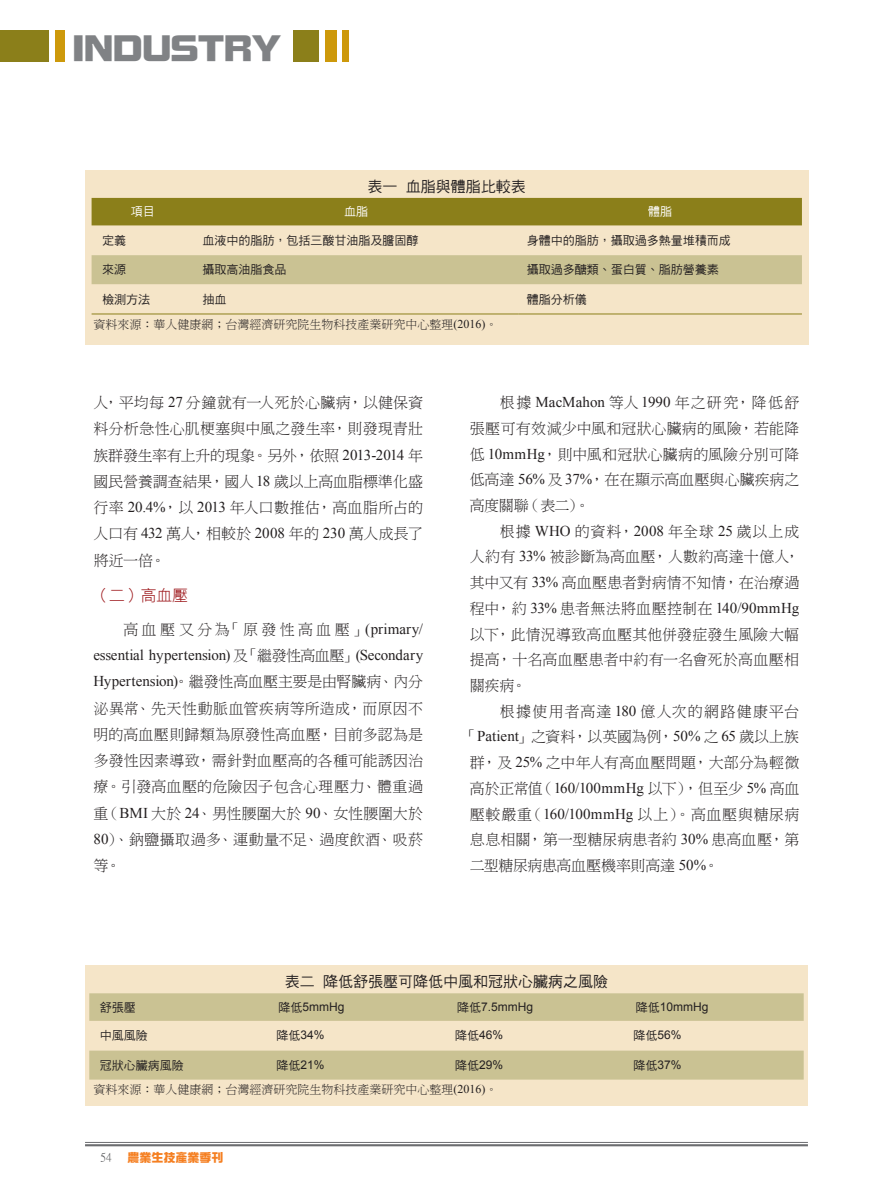
<style>
.page{position:relative;width:893px;height:1191px;background:#fff}
.page>*{position:absolute;margin:0;border:0;box-sizing:border-box;transform-origin:0 0}
.t1{font:36px "DF Zong Yi W9 WINP BF";color:#808285}
.t2{font:15.75px "DF Hei W3 WINP BF";color:#9b1317}
.t3{font:15px/26.2px "DF Ming W3 WIN BF";letter-spacing:.01em;color:#231f20;text-align:justify}
.t4{font:15px "DF Ming W3 WIN BF";letter-spacing:-.03em;color:#231f20}
.t5{font:15px "Times New Roman";letter-spacing:-.01em;color:#231f20}
.t6{font:15px "DF Hei W5 WIN BF";color:#231f20}
.t7{font:15px "DF Ming W3 WIN BF";letter-spacing:-.02em;color:#231f20}
.t8{font:15px "DF Ming W3 WIN BF";letter-spacing:.05em;color:#231f20}
.t9{font:15px "DF Ming W3 WIN BF";letter-spacing:.225em;color:#231f20}
.t10{font:15px "DF Ming W3 WIN BF";letter-spacing:.075em;color:#231f20}
.t11{font:12px "DF Hei W5 WINP BF";color:#231f20}
.t12{font:12px "DF Ming W3 WIN BF";color:#231f20}
.t13{font:12px "Arial";color:#231f20}
.t14{font:12px "DF Zong Yi W9 WINP BF";color:#f57f21}
.t15{font:12px "DF Hei W5 WINP BF";color:#fff}
.t16{font:12px "P Ming Li U";color:#57585a}
.s1{font-family:"Times New Roman"}
.s2{font-family:"DF Ming W3 WIN BF"}
.s3{font-family:"DF Hei W5 WINP BF"}
</style>
<div class="page">
<hr style="left:85px;top:1142px;width:723px;height:1px;background:#6c6d70">
<hr style="left:85px;top:1144px;width:723px;height:2px;background:#6c6d70">
<div style="left:293px;top:30px;width:26px;height:32px;background:#8b7f1a"></div>
<div style="left:325px;top:30px;width:11px;height:32px;background:#cd990b"></div>
<div style="left:342px;top:30px;width:7px;height:32px;background:#cd990b"></div>
<div style="left:55px;top:30px;width:9px;height:32px;background:#cd990b"></div>
<div style="left:0;top:30px;width:48px;height:32px;background:#8b7f1a"></div>
<div style="left:85px;top:170px;width:723px;height:174px;background:#f5e5c8"></div>
<div style="left:92px;top:198px;width:710px;height:27px;background:#8b7f1a"></div>
<div style="left:92px;top:255px;width:710px;height:29px;background:#cac293"></div>
<hr style="left:92px;top:313px;width:102px;height:1px;background:#8b7f1a">
<hr style="left:194px;top:313px;width:324px;height:1px;background:#8b7f1a">
<hr style="left:518px;top:313px;width:284px;height:1px;background:#8b7f1a">
<div style="left:85px;top:965px;width:723px;height:141px;background:#f5e5c8"></div>
<svg style="left:89px;top:993px;width:715px;height:86px;fill:#cac293"></svg>
<h1 class="t1" style="left:73px;top:30px;width:210px">INDUSTRY</h1>
<p class="t6" style="left:368px;top:179px;width:160px">表一血脂與體脂比較表</p>
<p class="t15" style="left:131px;top:206px;width:25px">項目</p>
<p class="t15" style="left:344px;top:206px;width:25px">血脂</p>
<p class="t15" style="left:648px;top:206px;width:25px">體脂</p>
<p class="t11" style="left:102px;top:234px;width:25px">定義</p>
<p class="t11" style="left:202px;top:234px;width:217px">血液中的脂肪，包括三酸甘油脂及膽固醇</p>
<p class="t11" style="left:527px;top:234px;width:205px">身體中的脂肪，攝取過多熱量堆積而成</p>
<p class="t11" style="left:102px;top:264px;width:25px">來源</p>
<p class="t11" style="left:202px;top:264px;width:85px">攝取高油脂食品</p>
<p class="t11" style="left:527px;top:264px;width:193px">攝取過多醣類、蛋白質、脂肪營養素</p>
<p class="t11" style="left:102px;top:293px;width:49px">檢測方法</p>
<p class="t11" style="left:202px;top:293px;width:25px">抽血</p>
<p class="t11" style="left:527px;top:293px;width:61px">體脂分析儀</p>
<p class="t12" style="left:94px;top:319px;width:405px">資料來源：華人健康網；台灣經濟研究院生物科技產業研究中心整理<span class="s1">(2016)</span>。</p>
<p class="t3" style="left:94px;top:389px;width:331px">人，平均每 <span class="s1">27</span> 分鐘就有一人死於心臟病，以健保資料分析急性心肌梗塞與中風之發生率，則發現青壯族群發生率有上升的現象。另外，依照 <span class="s1">2013-2014</span> 年國民營養調查結果，國人<span class="s1">18</span> 歲以上高血脂標準化盛行率 <span class="s1">20.4%</span>，以 <span class="s1">2013</span> 年人口數推估，高血脂所占的人口有 <span class="s1">432</span> 萬人，相較於 <span class="s1">2008</span> 年的 <span class="s1">230</span> 萬人成長了將近一倍。</p>
<p class="t2" style="left:94px;top:587px;width:96px">（二）高血壓</p>
<p class="t9" style="left:123px;top:622px;width:301px">高血壓又分為「原發性高血壓」<span class="s1">(primary/</span></p>
<p class="t5" style="left:93px;top:645px;width:331px">essential hypertension) <span class="s2">及「繼發性高血壓」</span>(Secondary</p>
<p class="t3" style="left:93px;top:669px;width:331px"><span class="s1">Hypertension)</span>。繼發性高血壓主要是由腎臟病、內分泌異常、先天性動脈血管疾病等所造成，而原因不明的高血壓則歸類為原發性高血壓，目前多認為是多發性因素導致，需針對血壓高的各種可能誘因治療。引發高血壓的危險因子包含心理壓力、體重過重（<span class="s1">BMI</span> 大於 <span class="s1">24</span>、男性腰圍大於 <span class="s1">90</span>、女性腰圍大於<span class="s1">80</span>）、鈉鹽攝取過多、運動量不足、過度飲酒、吸菸等。</p>
<p class="t3" style="left:470px;top:390px;width:331px;line-height:25.7px;text-indent:30px">根據 <span class="s1">MacMahon</span> 等人 <span class="s1">1990</span> 年之研究，降低舒張壓可有效減少中風和冠狀心臟病的風險，若能降低 <span class="s1">10mmHg</span>，則中風和冠狀心臟病的風險分別可降低高達 <span class="s1">56%</span> 及 <span class="s1">37%</span>，在在顯示高血壓與心臟疾病之高度關聯（表二）。</p>
<p class="t3" style="left:470px;top:518px;width:331px;line-height:25.7px;text-indent:30px">根據 <span class="s1">WHO</span> 的資料，<span class="s1">2008</span> 年全球 <span class="s1">25</span> 歲以上成人約有 <span class="s1">33%</span> 被診斷為高血壓，人數約高達十億人，其中又有 <span class="s1">33%</span> 高血壓患者對病情不知情，在治療過程中，約 <span class="s1">33%</span> 患者無法將血壓控制在 <span class="s1">140/90mmHg</span>以下，此情況導致高血壓其他併發症發生風險大幅提高，十名高血壓患者中約有一名會死於高血壓相關疾病。</p>
<p class="t10" style="left:500px;top:703px;width:301px">根據使用者高達 <span class="s1">180</span> 億人次的網路健康平台</p>
<p class="t7" style="left:462px;top:729px;width:339px">「<span class="s1">Patient</span>」之資料，以英國為例，<span class="s1">50%</span> 之 <span class="s1">65</span> 歲以上族</p>
<p class="t3" style="left:470px;top:749px;width:331px">群，及 <span class="s1">25%</span> 之中年人有高血壓問題，大部分為輕微</p>
<p class="t4" style="left:470px;top:781px;width:331px">高於正常值（<span class="s1">160/100mmHg</span> 以下），但至少 <span class="s1">5%</span> 高血</p>
<p class="t8" style="left:470px;top:806px;width:331px">壓較嚴重（<span class="s1">160/100mmHg</span> 以上）。高血壓與糖尿病</p>
<p class="t3" style="left:470px;top:826px;width:331px">息息相關，第一型糖尿病患者約 <span class="s1">30%</span> 患高血壓，第</p>
<p class="t4" style="left:470px;top:858px;width:250px">二型糖尿病患高血壓機率則高達 <span class="s1">50%</span>。</p>
<p class="t6" style="left:285px;top:974px;width:325px">表二降低舒張壓可降低中風和冠狀心臟病之風險</p>
<p class="t11" style="left:100px;top:1001px;width:37px">舒張壓</p>
<p class="t13" style="left:279px;top:998px;width:67px"><span class="s3">降低</span>5mmHg</p>
<p class="t13" style="left:457px;top:998px;width:78px"><span class="s3">降低</span>7.5mmHg</p>
<p class="t13" style="left:636px;top:998px;width:74px"><span class="s3">降低</span>10mmHg</p>
<p class="t11" style="left:100px;top:1029px;width:49px">中風風險</p>
<p class="t13" style="left:276px;top:1027px;width:50px"><span class="s3">降低</span>34%</p>
<p class="t13" style="left:455px;top:1027px;width:50px"><span class="s3">降低</span>46%</p>
<p class="t13" style="left:634px;top:1027px;width:50px"><span class="s3">降低</span>56%</p>
<p class="t11" style="left:100px;top:1059px;width:85px">冠狀心臟病風險</p>
<p class="t13" style="left:276px;top:1056px;width:50px"><span class="s3">降低</span>21%</p>
<p class="t13" style="left:455px;top:1056px;width:50px"><span class="s3">降低</span>29%</p>
<p class="t13" style="left:634px;top:1056px;width:50px"><span class="s3">降低</span>37%</p>
<p class="t12" style="left:94px;top:1083px;width:405px">資料來源：華人健康網；台灣經濟研究院生物科技產業研究中心整理<span class="s1">(2016)</span>。</p>
<p class="t16" style="left:100px;top:1151px;width:13px">54</p>
<p class="t14" style="left:128px;top:1151px;width:97px">農業生技產業季刊</p>
</div>
